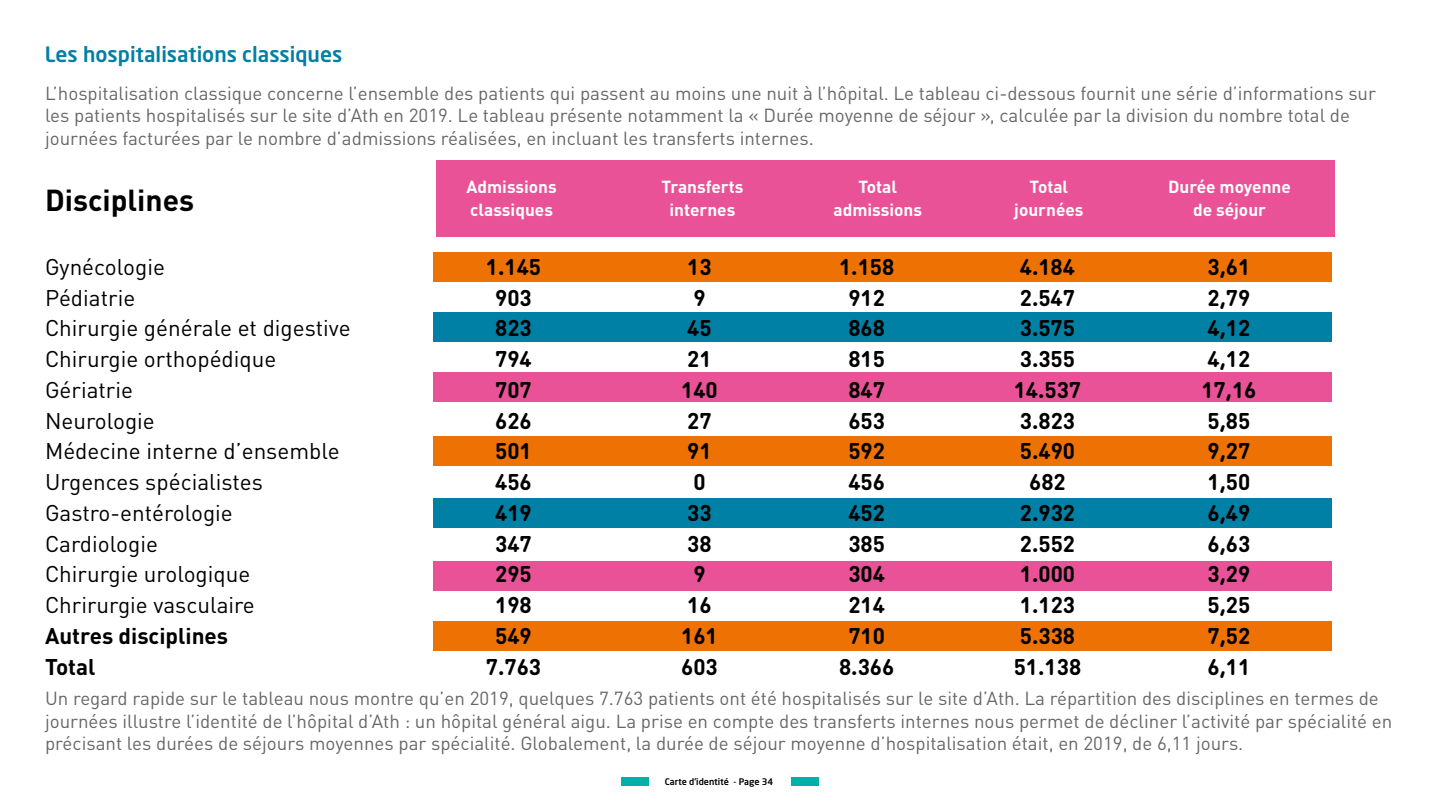
<style>
.page{position:relative;width:1440px;height:810px;background:#fff}
.page>*{position:absolute;margin:0;border:0;box-sizing:border-box;transform-origin:0 0}
.t1{font:700 30px "DIN Pro";color:#000}
.t2{font:700 22.5px "DIN Round Pro";color:#000}
.t3{font:22.5px/30.8px "DIN Pro";color:#000}
.t4{font:700 22.5px/30.8px "DIN Pro";color:#000}
.t5{font:21px "Neo Sans Std Medium TR";color:#0080a4}
.t6{font:18.75px/22.5px "DIN Pro";color:#000}
.t7{font:700 17.25px/22.5px "DIN Pro";color:#fff;text-align:center}
.t8{font:9px "Neo Sans Std Medium TR";color:#000}
</style>
<div class="page">
<div style="left:621px;top:777px;width:28px;height:9px;background:#00b1aa"></div>
<div style="left:791px;top:777px;width:28px;height:9px;background:#00b1aa"></div>
<div style="left:433px;top:252px;width:899px;height:29px;background:#ee7203"></div>
<div style="left:433px;top:437px;width:899px;height:29px;background:#ee7203"></div>
<div style="left:433px;top:621px;width:899px;height:29px;background:#ee7203"></div>
<div style="left:433px;top:312px;width:899px;height:30px;background:#0080a4"></div>
<div style="left:433px;top:498px;width:899px;height:29px;background:#0080a4"></div>
<div style="left:433px;top:372px;width:899px;height:30px;background:#ea5297"></div>
<div style="left:433px;top:561px;width:899px;height:29px;background:#ea5297"></div>
<div style="left:436px;top:160px;width:899px;height:76px;background:#ea5297"></div>
<p class="t5" style="left:45px;top:41px;width:299px">Les hospitalisations classiques</p>
<p class="t6" style="left:45px;top:80px;width:1333px">L’hospitalisation classique concerne l’ensemble des patients qui passent au moins une nuit à l’hôpital. Le tableau ci-dessous fournit une série d’informations sur les patients hospitalisés sur le site d’Ath en 2019. Le tableau présente notamment la « Durée moyenne de séjour », calculée par la division du nombre total de journées facturées par le nombre d’admissions réalisées, en incluant les transferts internes.</p>
<h1 class="t1" style="left:45px;top:175px;width:151px">Disciplines</h1>
<p class="t7" style="left:466px;top:174px;width:92px;text-align:left">Admissions classiques</p>
<p class="t7" style="left:661px;top:174px;width:83px">Transferts internes</p>
<p class="t7" style="left:833px;top:174px;width:90px">Total admissions</p>
<p class="t7" style="left:1014px;top:174px;width:71px">Total journées</p>
<p class="t7" style="left:1168px;top:174px;width:124px">Durée moyenne de séjour</p>
<p class="t3" style="left:45px;top:249px;width:307px">Gynécologie<br>Pédiatrie<br>Chirurgie générale et digestive<br>Chirurgie orthopédique<br>Gériatrie<br>Neurologie<br>Médecine interne d’ensemble<br>Urgences spécialistes<br>Gastro-entérologie<br>Cardiologie<br>Chirurgie urologique<br>Chrirurgie vasculaire</p>
<p class="t4" style="left:45px;top:618px;width:185px">Autres disciplines<br>Total</p>
<p class="t2" style="left:486px;top:251px;width:57px">1.145</p>
<p class="t2" style="left:687px;top:251px;width:26px">13</p>
<p class="t2" style="left:839px;top:251px;width:57px">1.158</p>
<p class="t2" style="left:1020px;top:251px;width:57px">4.184</p>
<p class="t2" style="left:1208px;top:251px;width:44px">3,61</p>
<p class="t2" style="left:495px;top:282px;width:38px">903</p>
<p class="t2" style="left:693px;top:282px;width:14px">9</p>
<p class="t2" style="left:848px;top:282px;width:38px">912</p>
<p class="t2" style="left:1020px;top:282px;width:57px">2.547</p>
<p class="t2" style="left:1208px;top:282px;width:44px">2,79</p>
<p class="t2" style="left:495px;top:313px;width:38px">823</p>
<p class="t2" style="left:687px;top:313px;width:26px">45</p>
<p class="t2" style="left:848px;top:313px;width:38px">868</p>
<p class="t2" style="left:1020px;top:313px;width:57px">3.575</p>
<p class="t2" style="left:1208px;top:313px;width:44px">4,12</p>
<p class="t2" style="left:495px;top:343px;width:38px">794</p>
<p class="t2" style="left:687px;top:343px;width:26px">21</p>
<p class="t2" style="left:848px;top:343px;width:38px">815</p>
<p class="t2" style="left:1020px;top:343px;width:57px">3.355</p>
<p class="t2" style="left:1208px;top:343px;width:44px">4,12</p>
<p class="t2" style="left:495px;top:374px;width:38px">707</p>
<p class="t2" style="left:681px;top:374px;width:38px">140</p>
<p class="t2" style="left:848px;top:374px;width:38px">847</p>
<p class="t2" style="left:1014px;top:374px;width:69px">14.537</p>
<p class="t2" style="left:1201px;top:374px;width:57px">17,16</p>
<p class="t2" style="left:495px;top:405px;width:38px">626</p>
<p class="t2" style="left:687px;top:405px;width:26px">27</p>
<p class="t2" style="left:848px;top:405px;width:38px">653</p>
<p class="t2" style="left:1020px;top:405px;width:57px">3.823</p>
<p class="t2" style="left:1208px;top:405px;width:44px">5,85</p>
<p class="t2" style="left:495px;top:436px;width:38px">501</p>
<p class="t2" style="left:687px;top:436px;width:26px">91</p>
<p class="t2" style="left:848px;top:436px;width:38px">592</p>
<p class="t2" style="left:1020px;top:436px;width:57px">5.490</p>
<p class="t2" style="left:1208px;top:436px;width:44px">9,27</p>
<p class="t2" style="left:495px;top:466px;width:38px">456</p>
<p class="t2" style="left:693px;top:466px;width:14px">0</p>
<p class="t2" style="left:848px;top:466px;width:38px">456</p>
<p class="t2" style="left:1029px;top:466px;width:38px">682</p>
<p class="t2" style="left:1208px;top:466px;width:44px">1,50</p>
<p class="t2" style="left:495px;top:497px;width:38px">419</p>
<p class="t2" style="left:687px;top:497px;width:26px">33</p>
<p class="t2" style="left:848px;top:497px;width:38px">452</p>
<p class="t2" style="left:1020px;top:497px;width:57px">2.932</p>
<p class="t2" style="left:1208px;top:497px;width:44px">6,49</p>
<p class="t2" style="left:495px;top:528px;width:38px">347</p>
<p class="t2" style="left:687px;top:528px;width:26px">38</p>
<p class="t2" style="left:848px;top:528px;width:38px">385</p>
<p class="t2" style="left:1020px;top:528px;width:57px">2.552</p>
<p class="t2" style="left:1208px;top:528px;width:44px">6,63</p>
<p class="t2" style="left:495px;top:559px;width:38px">295</p>
<p class="t2" style="left:693px;top:559px;width:14px">9</p>
<p class="t2" style="left:848px;top:559px;width:38px">304</p>
<p class="t2" style="left:1020px;top:559px;width:57px">1.000</p>
<p class="t2" style="left:1208px;top:559px;width:44px">3,29</p>
<p class="t2" style="left:495px;top:589px;width:38px">198</p>
<p class="t2" style="left:687px;top:589px;width:26px">16</p>
<p class="t2" style="left:848px;top:589px;width:38px">214</p>
<p class="t2" style="left:1020px;top:589px;width:57px">1.123</p>
<p class="t2" style="left:1208px;top:589px;width:44px">5,25</p>
<p class="t2" style="left:495px;top:620px;width:38px">549</p>
<p class="t2" style="left:681px;top:620px;width:38px">161</p>
<p class="t2" style="left:848px;top:620px;width:38px">710</p>
<p class="t2" style="left:1020px;top:620px;width:57px">5.338</p>
<p class="t2" style="left:1208px;top:620px;width:44px">7,52</p>
<p class="t2" style="left:486px;top:651px;width:57px">7.763</p>
<p class="t2" style="left:681px;top:651px;width:38px">603</p>
<p class="t2" style="left:839px;top:651px;width:57px">8.366</p>
<p class="t2" style="left:1014px;top:651px;width:69px">51.138</p>
<p class="t2" style="left:1208px;top:651px;width:44px">6,11</p>
<p class="t6" style="left:45px;top:685px;width:1349px">Un regard rapide sur le tableau nous montre qu’en 2019, quelques 7.763 patients ont été hospitalisés sur le site d’Ath. La répartition des disciplines en termes de journées illustre l’identité de l’hôpital d’Ath : un hôpital général aigu. La prise en compte des transferts internes nous permet de décliner l’activité par spécialité en précisant les durées de séjours moyennes par spécialité. Globalement, la durée de séjour moyenne d’hospitalisation était, en 2019, de 6,11 jours.</p>
<p class="t8" style="left:665px;top:776px;width:110px">Carte d’identité - Page 34</p>
</div>
